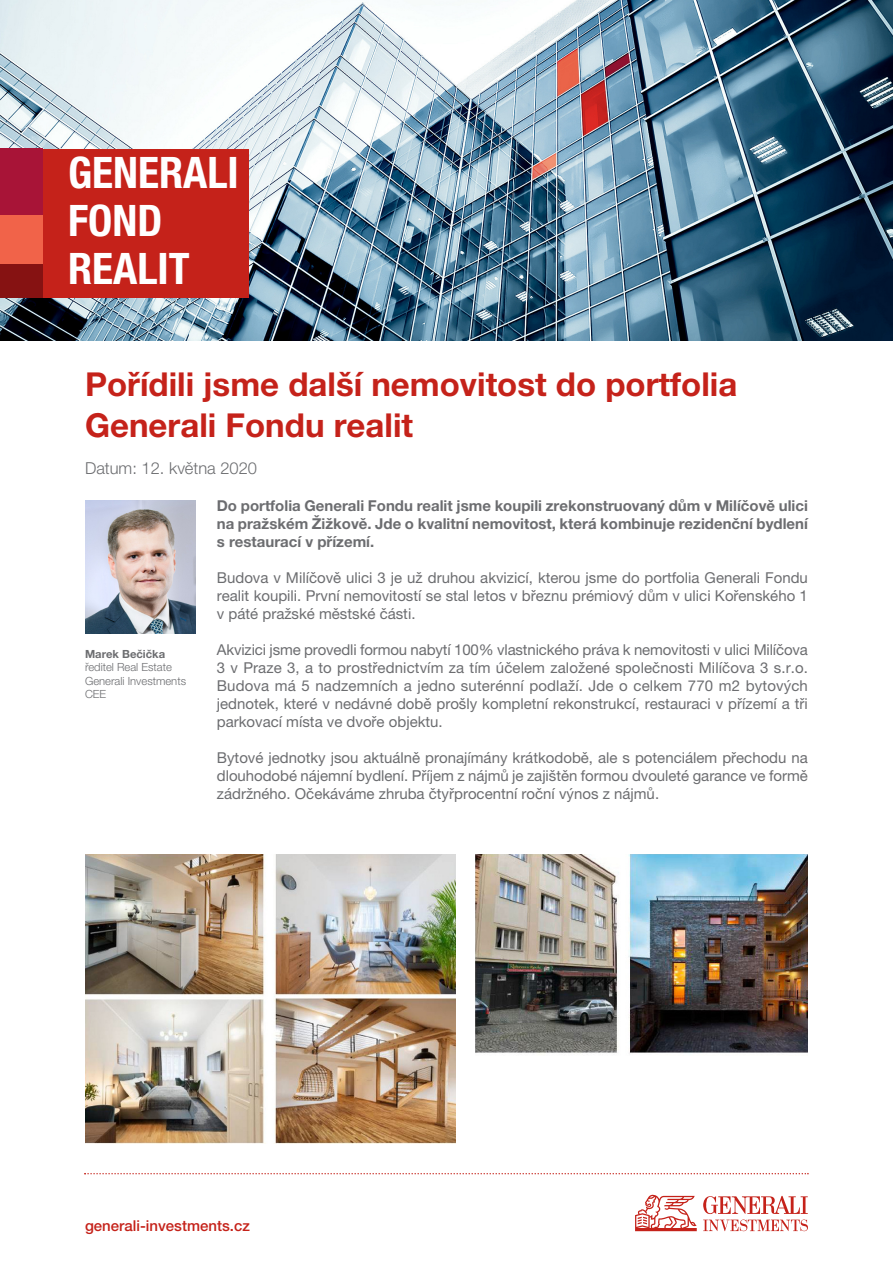
<style>
.page{position:relative;width:893px;height:1263px;background:#fff}
.page>*{position:absolute;margin:0;border:0;box-sizing:border-box;transform-origin:0 0}
.t1{font:700 condensed 43.5px/48px "Helvetica Neue LT Pro";color:#fff}
.t2{font:700 33px/40.5px "Helvetica Neue LT Pro";color:#c5221a}
.t3{font:300 16.5px "Helvetica Neue LT Pro";color:#6c6d70}
.t4{font:15px/18px "Helvetica Neue LT Pro";color:#6c6d70;text-align:justify}
.t5{font:700 15px/18px "Helvetica Neue LT Pro";color:#6c6d70;text-align:justify}
.t6{font:500 15px "Helvetica Neue LT Pro";color:#c5221a}
.t7{font:300 11.25px/13.5px "Helvetica Neue LT Pro";color:#6c6d70}
.t8{font:700 11.25px "Helvetica Neue LT Pro";color:#6c6d70}
</style>
<div class="page">
<img style="left:0;top:0;width:893px;height:340px">
<div style="left:0;top:149px;width:249px;height:148px;background:#c5221a"></div>
<div style="left:0;top:149px;width:43px;height:66px;background:#a81437"></div>
<div style="left:0;top:215px;width:43px;height:49px;background:#f16349"></div>
<div style="left:0;top:264px;width:43px;height:33px;background:#861212"></div>
<img style="left:85px;top:500px;width:111px;height:134px">
<svg style="left:635px;top:1195px;width:62px;height:36px"></svg>
<svg style="left:703px;top:1196px;width:105px;height:35px"></svg>
<svg style="left:84px;top:1173px;width:725px;height:1px"></svg>
<img style="left:85px;top:855px;width:371px;height:288px">
<img style="left:475px;top:855px;width:333px;height:199px">
<h1 class="t1" style="left:68px;top:152px;width:172px">GENERALI<br>FOND<br>REALIT</h1>
<h2 class="t2" style="left:85px;top:367px;width:654px">Pořídili jsme další nemovitost do portfolia<br>Generali Fondu realit</h2>
<p class="t3" style="left:85px;top:462px;width:174px">Datum: 12. května 2020</p>
<p class="t5" style="left:217px;top:498px;width:593px">Do portfolia Generali Fondu realit jsme koupili zrekonstruovaný dům v Milíčově ulici na pražském Žižkově. Jde o kvalitní nemovitost, která kombinuje rezidenční bydlení s restaurací v přízemí.</p>
<p class="t4" style="left:217px;top:570px;width:593px">Budova v Milíčově ulici 3 je už druhou akvizicí, kterou jsme do portfolia Generali Fondu realit koupili. První nemovitostí se stal letos v březnu prémiový dům v ulici Kořenského 1 v páté pražské městské části.</p>
<p class="t4" style="left:217px;top:642px;width:593px">Akvizici jsme provedli formou nabytí 100% vlastnického práva k nemovitosti v ulici Milíčova 3 v Praze 3, a to prostřednictvím za tím účelem založené společnosti Milíčova 3 s.r.o.<br>Budova má 5 nadzemních a jedno suterénní podlaží. Jde o celkem 770 m2 bytových jednotek, které v nedávné době prošly kompletní rekonstrukcí, restauraci v přízemí a tři parkovací místa ve dvoře objektu.</p>
<p class="t4" style="left:217px;top:750px;width:593px">Bytové jednotky jsou aktuálně pronajímány krátkodobě, ale s potenciálem přechodu na dlouhodobé nájemní bydlení. Příjem z nájmů je zajištěn formou dvouleté garance ve formě zádržného. Očekáváme zhruba čtyřprocentní roční výnos z nájmů.</p>
<p class="t8" style="left:85px;top:650px;width:82px">Marek Bečička</p>
<p class="t7" style="left:85px;top:662px;width:103px">ředitel Real Estate<br>Generali Investments<br>CEE</p>
<p class="t6" style="left:85px;top:1220px;width:166px">generali-investments.cz</p>
</div>
